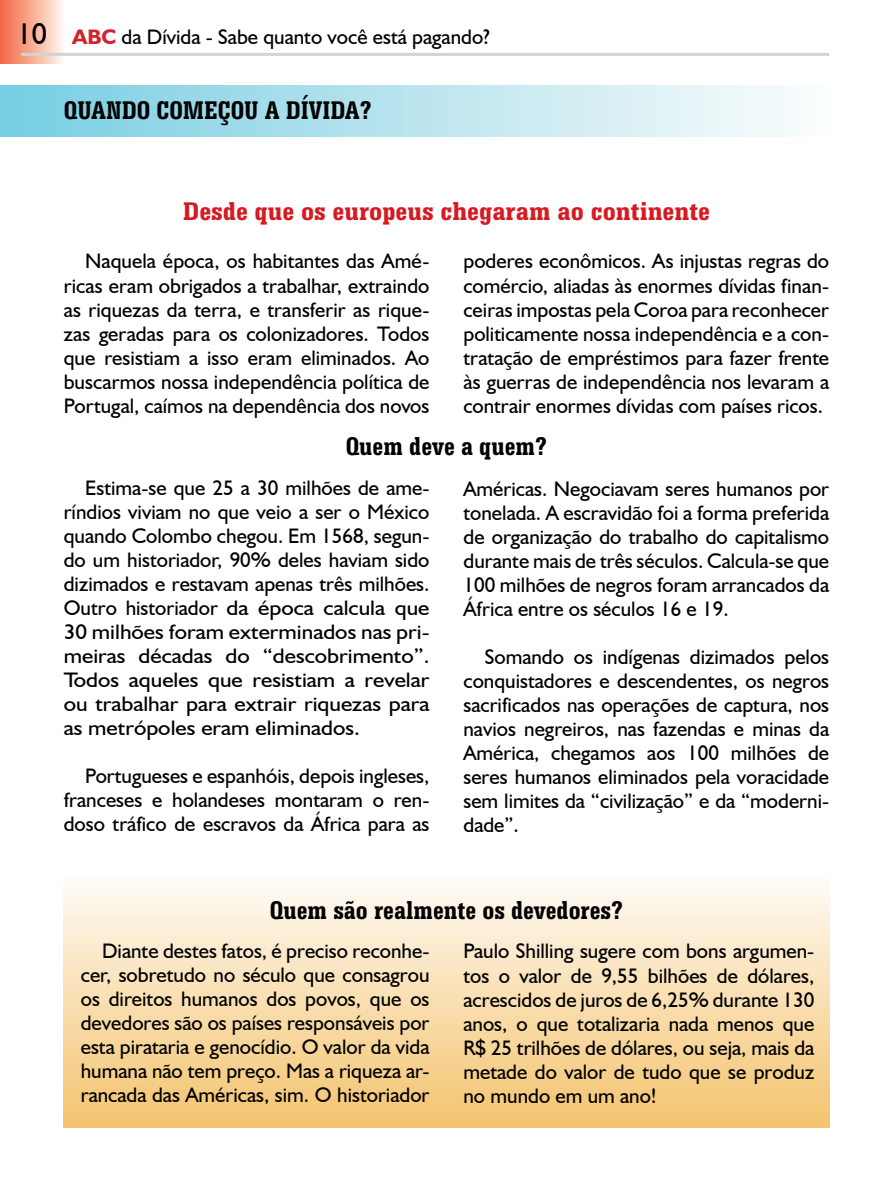
<style>
.page{position:relative;width:893px;height:1191px;background:#fff}
.page>*{position:absolute;margin:0;border:0;box-sizing:border-box;transform-origin:0 0}
.t1{font:700 condensed 27px "Serifa BT";color:#000}
.t2{font:700 condensed 27px "Serifa BT";color:#d71921;scale:1.1 1}
.t3{font:21px/24px "Humanist 521 BT";color:#000;text-align:justify}
.s1{font-size:30px}
.s2{font-weight:700;color:#d2232a}
</style>
<div class="page">
<div style="left:0;top:0;width:64px;height:64px;background:linear-gradient(to right,#f26541,#fff5ea)"></div>
<hr style="left:21px;top:53px;width:808px;height:3px;background:#d1d3d4">
<div style="left:64px;top:875px;width:765px;height:252px;background:linear-gradient(to bottom,#fffbf7,#f4c46e)"></div>
<div style="left:0;top:85px;width:829px;height:51px;background:linear-gradient(to right,#78cde2,#fdfdfc)"></div>
<p class="t3" style="left:17px;top:24px;width:475px"><span class="s1">10</span> <span class="s2">ABC</span> da Dívida - Sabe quanto você está pagando?</p>
<p class="t1" style="left:64px;top:94px;width:309px">QUANDO COMEÇOU A DÍVIDA?</p>
<p class="t2" style="left:183px;top:195px;width:481px">Desde que os europeus chegaram ao continente</p>
<p class="t3" style="left:64px;top:249px;width:367px;text-indent:21px">Naquela época, os habitantes das Amé&shy;ricas eram obrigados a trabalhar, extraindo as riquezas da terra, e transferir as rique&shy;zas geradas para os colonizadores. Todos que resistiam a isso eram eliminados. Ao buscarmos nossa independência política de Portugal, caímos na dependência dos novos</p>
<p class="t3" style="left:463px;top:249px;width:367px">poderes econômicos. As injustas regras do comércio, aliadas às enormes dívidas finan&shy;ceiras impostas pela Coroa para reconhecer politicamente nossa independência e a con&shy;tratação de empréstimos para fazer frente às guerras de independência nos levaram a contrair enormes dívidas com países ricos.</p>
<p class="t1" style="left:346px;top:429px;width:203px">Quem deve a quem?</p>
<p class="t3" style="left:463px;top:476px;width:367px">Américas. Negociavam seres humanos por tonelada. A escravidão foi a forma preferida de organização do trabalho do capitalismo durante mais de três séculos. Calcula-se que 100 milhões de negros foram arrancados da África entre os séculos 16 e 19.</p>
<p class="t3" style="left:463px;top:644px;width:367px;text-indent:21px">Somando os indígenas dizimados pelos conquistadores e descendentes, os negros sacrificados nas operações de captura, nos navios negreiros, nas fazendas e minas da América, chegamos aos 100 milhões de seres humanos eliminados pela voracidade sem limites da “civilização” e da “moderni&shy;dade”.</p>
<p class="t3" style="left:64px;top:475px;width:367px;text-indent:21px">Estima-se que 25 a 30 milhões de ame&shy;ríndios viviam no que veio a ser o México quando Colombo chegou. Em 1568, segun&shy;do um historiador, 90% deles haviam sido dizimados e restavam apenas três milhões.<br>Outro historiador da época calcula que 30 milhões foram exterminados nas pri&shy;meiras décadas do “descobrimento”.<br>Todos aqueles que resistiam a revelar ou trabalhar para extrair riquezas para as metrópoles eram eliminados.</p>
<p class="t3" style="left:64px;top:763px;width:367px;text-indent:21px">Portugueses e espanhóis, depois ingleses, franceses e holandeses montaram o ren&shy;doso tráfico de escravos da África para as</p>
<p class="t1" style="left:270px;top:893px;width:355px">Quem são realmente os devedores?</p>
<p class="t3" style="left:463px;top:939px;width:352px">Paulo Shilling sugere com bons argumen&shy;tos o valor de 9,55 bilhões de dólares, acrescidos de juros de 6,25% durante 130 anos, o que totalizaria nada menos que R$ 25 trilhões de dólares, ou seja, mais da metade do valor de tudo que se produz no mundo em um ano!</p>
<p class="t3" style="left:81px;top:938px;width:350px;text-indent:21px">Diante destes fatos, é preciso reconhe&shy;cer, sobretudo no século que consagrou os direitos humanos dos povos, que os devedores são os países responsáveis por esta pirataria e genocídio. O valor da vida humana não tem preço. Mas a riqueza ar&shy;rancada das Américas, sim. O historiador</p>
</div>
